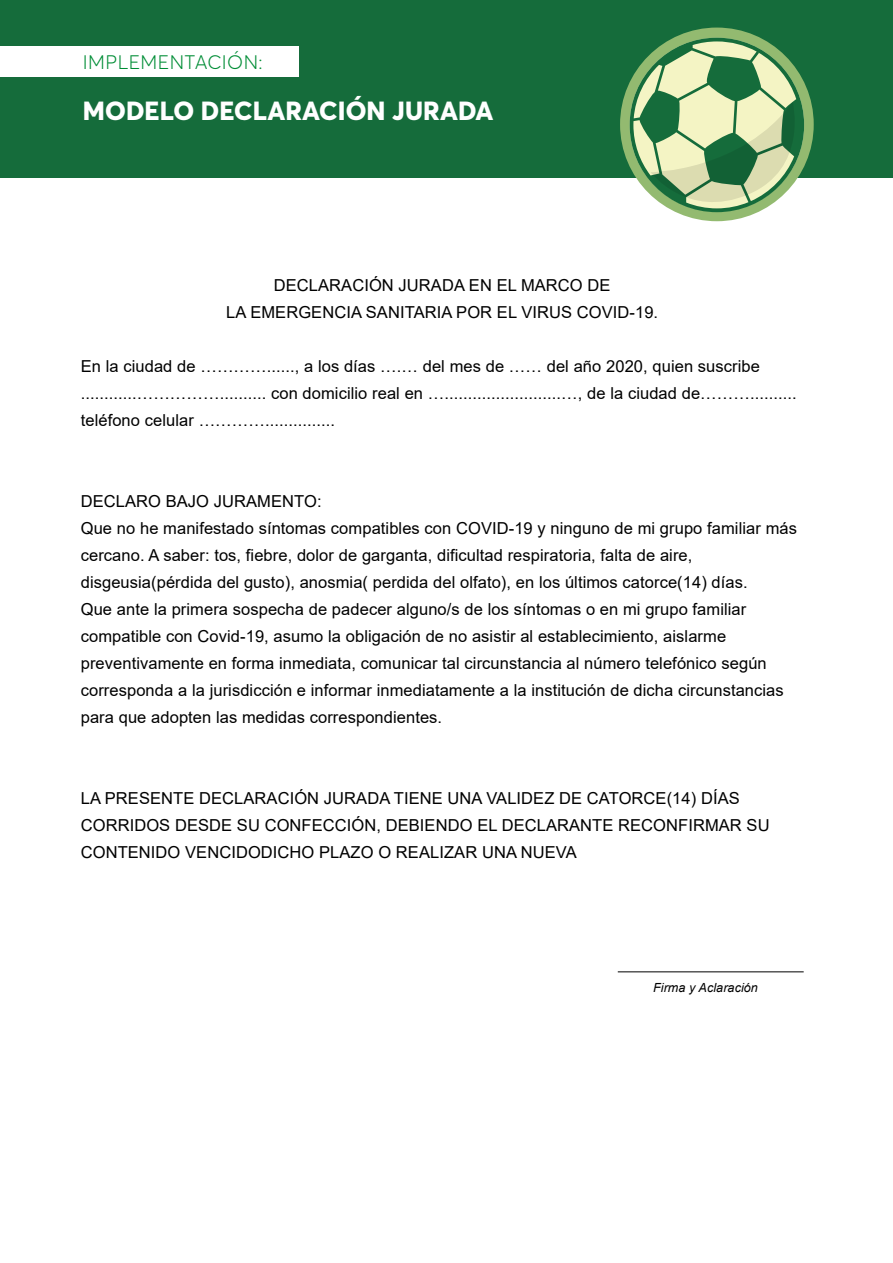
<style>
.page{position:relative;width:893px;height:1263px;background:#fff}
.page>*{position:absolute;margin:0;border:0;box-sizing:border-box;transform-origin:0 0}
.t1{font:800 25.95px "Averta";letter-spacing:.005em;color:#fff}
.t2{font:300 19.35px "Averta";letter-spacing:.025em;color:#008d36}
.t3{font:16.5px/27px "Arial";letter-spacing:.005em;color:#000}
.t4{font:italic 12.6px "Arial";letter-spacing:.005em;color:#000}
</style>
<div class="page">
<div style="left:0;top:0;width:893px;height:178px;background:#156c3b"></div>
<div style="left:0;top:46px;width:298px;height:31px;background:#fff"></div>
<div style="left:620px;top:28px;width:194px;height:193px;background:#93ba70;border-radius:50%"></div>
<svg style="left:630px;top:38px;width:174px;height:174px"></svg>
<hr style="left:618px;top:971px;width:186px;height:1px;background:#000">
<p class="t2" style="left:83px;top:50px;width:181px">IMPLEMENTACIÓN:</p>
<h1 class="t1" style="left:83px;top:94px;width:412px">MODELO DECLARACIÓN JURADA</h1>
<p class="t3" style="left:226px;top:271px;width:433px;text-align:center">DECLARACIÓN JURADA EN EL MARCO DE<br>LA EMERGENCIA SANITARIA POR EL VIRUS COVID-19.</p>
<p class="t3" style="left:81px;top:352px;width:717px">En la ciudad de …………......, a los días ….… del mes de …… del año 2020, quien suscribe ............…………….......... con domicilio real en ….........................…, de la ciudad de……….......... teléfono celular …………...............</p>
<p class="t3" style="left:81px;top:487px;width:718px">DECLARO BAJO JURAMENTO:<br>Que no he manifestado síntomas compatibles con COVID-19 y ninguno de mi grupo familiar más cercano. A saber: tos, fiebre, dolor de garganta, dificultad respiratoria, falta de aire, disgeusia(pérdida del gusto), anosmia( perdida del olfato), en los últimos catorce(14) días.<br>Que ante la primera sospecha de padecer alguno/s de los síntomas o en mi grupo familiar compatible con Covid-19, asumo la obligación de no asistir al establecimiento, aislarme preventivamente en forma inmediata, comunicar tal circunstancia al número telefónico según corresponda a la jurisdicción e informar inmediatamente a la institución de dicha circunstancias para que adopten las medidas correspondientes.</p>
<p class="t3" style="left:81px;top:784px;width:690px">LA PRESENTE DECLARACIÓN JURADA TIENE UNA VALIDEZ DE CATORCE(14) DÍAS<br>CORRIDOS DESDE SU CONFECCIÓN, DEBIENDO EL DECLARANTE RECONFIRMAR SU<br>CONTENIDO VENCIDODICHO PLAZO O REALIZAR UNA NUEVA</p>
<p class="t4" style="left:653px;top:979px;width:106px">Firma y Aclaración</p>
</div>
